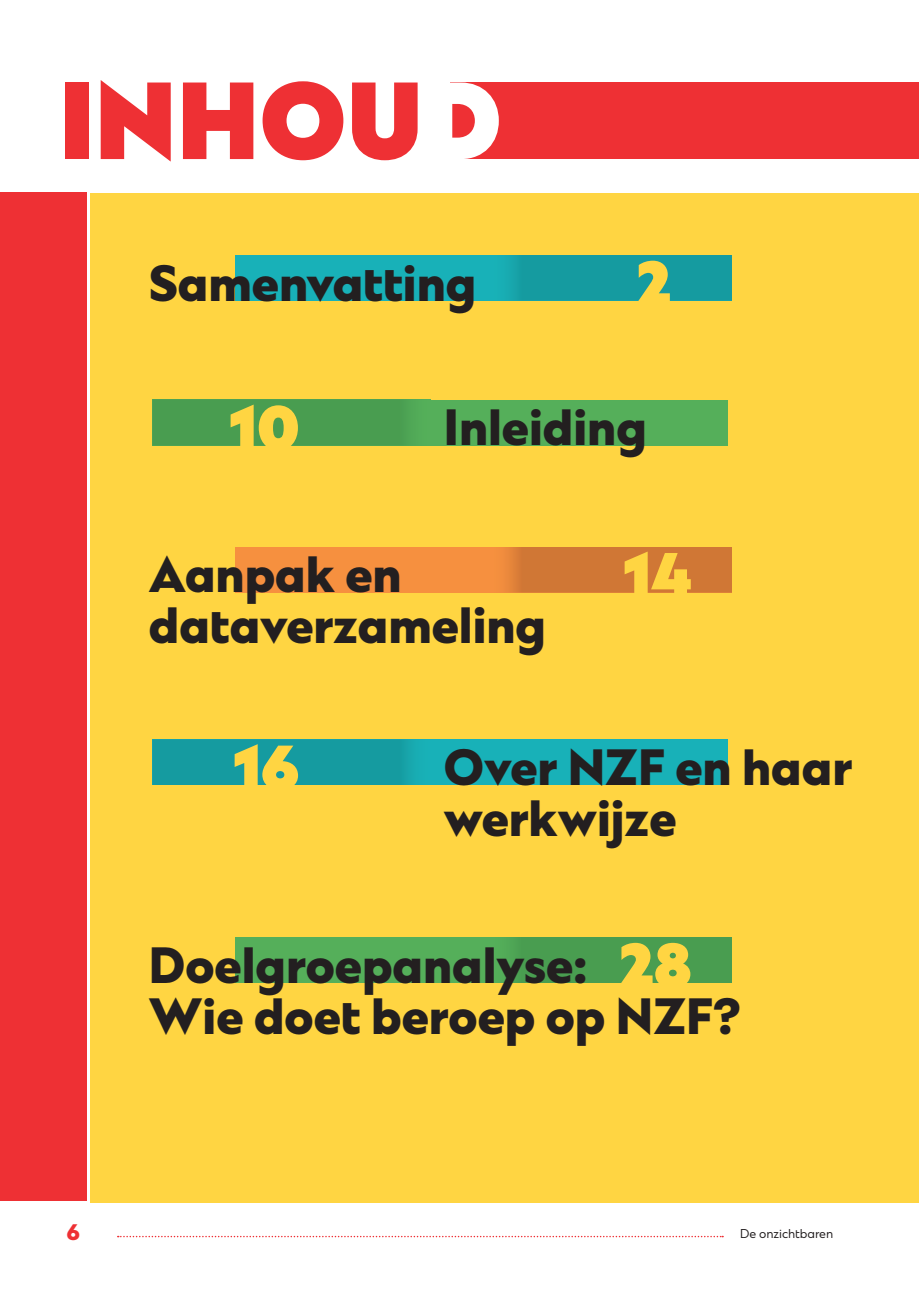
<style>
.page{position:relative;width:919px;height:1289px;background:#fff}
.page>*{position:absolute;margin:0;border:0;box-sizing:border-box;transform-origin:0 0}
.t1{font:900 102px "Ekster";color:#ee3034}
.t2{font:900 58.35px "Ekster";color:#ffd542}
.t3{font:800 47.55px/51px "Ekster";color:#231f20}
.t4{font:800 21px "Ekster";color:#ee3034}
.t5{font:12px "Ekster";color:#231f20}
.s1{color:#fff}
</style>
<div class="page">
<svg style="left:118px;top:1235px;width:605px;height:2px"></svg>
<div style="left:91px;top:193px;width:827px;height:1009px;background:#ffd542"></div>
<div style="left:0;top:193px;width:86px;height:1007px;background:#ee3034"></div>
<div style="left:235px;top:255px;width:496px;height:45px;background:linear-gradient(to right,#19b8bf,#15979c)"></div>
<div style="left:235px;top:937px;width:496px;height:45px;background:linear-gradient(to right,#59b45d,#479a4e)"></div>
<svg style="left:235px;top:547px;width:496px;height:45px;background:#e5843a"></svg>
<div style="left:153px;top:400px;width:574px;height:45px;background:linear-gradient(to right,#479a4e,#58b45d)"></div>
<div style="left:153px;top:739px;width:574px;height:45px;background:linear-gradient(to right,#14979b,#19b7bf)"></div>
<div style="left:451px;top:82px;width:467px;height:77px;background:#ee3034"></div>
<h1 class="t1" style="left:59px;top:55px;width:444px">INHOU<span class="s1">D</span></h1>
<p class="t3" style="left:149px;top:259px;width:329px">Samenvatting</p>
<p class="t2" style="left:636px;top:246px;width:37px">2</p>
<p class="t2" style="left:229px;top:390px;width:72px">10</p>
<p class="t3" style="left:444px;top:404px;width:204px">Inleiding</p>
<p class="t3" style="left:149px;top:551px;width:398px">Aanpak en dataverzameling</p>
<p class="t2" style="left:623px;top:537px;width:70px">14</p>
<p class="t2" style="left:233px;top:730px;width:67px">16</p>
<p class="t3" style="left:444px;top:743px;width:409px">Over NZF en haar werkwijze</p>
<p class="t2" style="left:618px;top:927px;width:74px">28</p>
<p class="t3" style="left:149px;top:941px;width:593px">Doelgroepanalyse:<br>Wie doet beroep op NZF?</p>
<p class="t4" style="left:67px;top:1219px;width:15px">6</p>
<p class="t5" style="left:740px;top:1226px;width:94px">De onzichtbaren</p>
</div>
